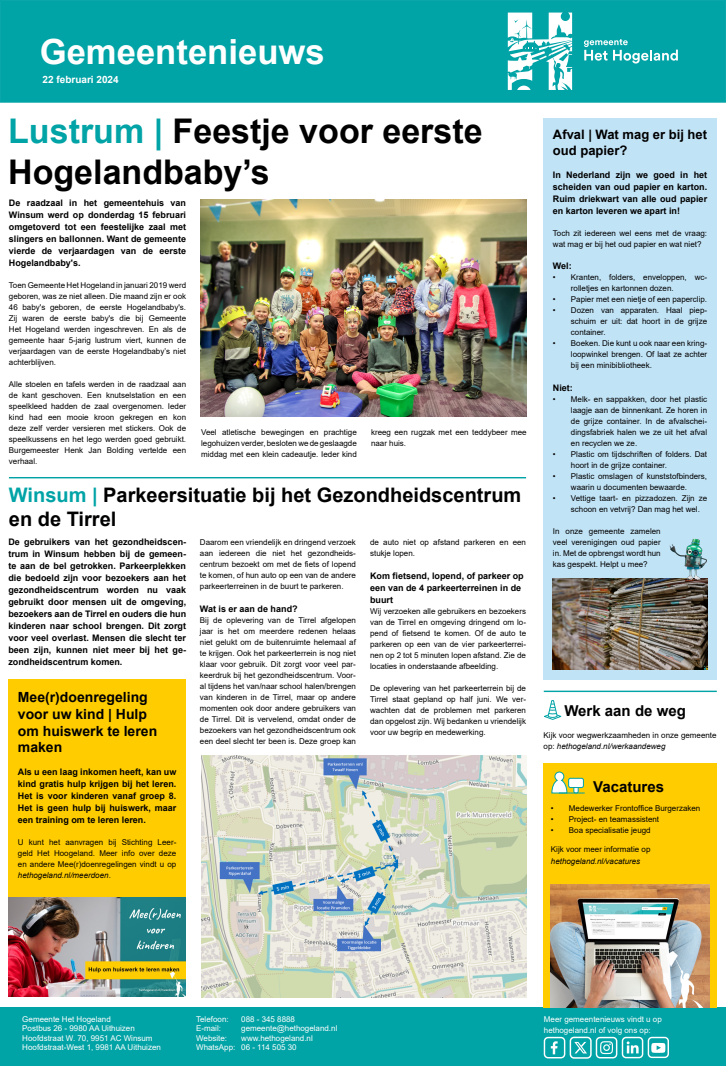
<style>
.page{position:relative;width:726px;height:1066px;background:#fff}
.page>*{position:absolute;margin:0;border:0;box-sizing:border-box;transform-origin:0 0}
.t1{font:700 34.7px "Arial";color:#fff}
.t2{font:700 34px/40.8px "Arial";color:#000}
.t3{font:700 20px/24px "Arial";color:#000}
.t4{font:700 15px "Arial";color:#000}
.t5{font:700 14px/16.8px "Arial";color:#000}
.t6{font:700 13px/15.6px "Arial";color:#000}
.t7{font:700 10px "Arial";color:#fff}
.t8{font:700 9px/12px "Arial";color:#000;text-align:justify}
.t9{font:8px/11px "Arial";color:#000;text-align:justify}
.t10{font:8px/9.6px "Arial";color:#fff}
.t11{font:italic 8px "Arial";color:#000}
.s1{color:#00a3a6}
.s2{font-style:italic}
</style>
<div class="page">
<div style="left:0;top:1007px;width:726px;height:59px;background:#00a3a6"></div>
<div style="left:569px;top:1037px;width:22px;height:22px;border:1px solid #fff;border-radius:4px"></div>
<svg style="left:574px;top:1042px;width:13px;height:11px"></svg>
<div style="left:0;top:0;width:726px;height:103px;background:#00a3a6;border:1px solid #00a3a6"></div>
<svg style="left:584px;top:39px;width:94px;height:25px"></svg>
<svg style="left:508px;top:13px;width:64px;height:77px"></svg>
<svg style="left:551px;top:1041px;width:6px;height:13px"></svg>
<div style="left:543px;top:1037px;width:22px;height:21px;border:1px solid #fff;border-radius:4px"></div>
<div style="left:595px;top:1037px;width:22px;height:21px;border:1px solid #fff;border-radius:4px"></div>
<svg style="left:600px;top:1041px;width:13px;height:13px"></svg>
<div style="left:621px;top:1037px;width:22px;height:21px;border:1px solid #fff;border-radius:4px"></div>
<svg style="left:626px;top:1041px;width:12px;height:12px"></svg>
<div style="left:647px;top:1037px;width:22px;height:21px;border:1px solid #fff;border-radius:4px"></div>
<svg style="left:651px;top:1043px;width:14px;height:10px"></svg>
<div style="left:543px;top:118px;width:174px;height:561px;background:#c1e3f6"></div>
<hr style="left:9px;top:477px;width:517px;height:1px;background:#00a3a6">
<div style="left:543px;top:763px;width:174px;height:244px;background:#fc0"></div>
<svg style="left:551px;top:771px;width:33px;height:23px"></svg>
<svg style="left:544px;top:700px;width:17px;height:20px"></svg>
<hr style="left:544px;top:691px;width:172px;height:1px;background:#00a3a6">
<div style="left:8px;top:679px;width:178px;height:318px;background:#fc0"></div>
<img style="left:551px;top:884px;width:158px;height:123px">
<img style="left:200px;top:199px;width:327px;height:218px">
<img style="left:201px;top:755px;width:325px;height:242px">
<img style="left:8px;top:897px;width:178px;height:100px">
<img style="left:553px;top:578px;width:154px;height:92px">
<img style="left:669px;top:538px;width:38px;height:44px">
<h1 class="t1" style="left:40px;top:27px;width:286px">Gemeentenieuws</h1>
<p class="t7" style="left:43px;top:73px;width:78px">22 februari 2024</p>
<h2 class="t2" style="left:8px;top:111px;width:476px"><span class="s1">Lustrum |</span> Feestje voor eerste<br>Hogelandbaby’s</h2>
<p class="t8" style="left:9px;top:197px;width:179px">De raadzaal in het gemeentehuis van Winsum werd op donderdag 15 februari omgetoverd tot een feestelijke zaal met slingers en ballonnen. Want de gemeente vierde de verjaardagen van de eerste Hogelandbaby's.</p>
<p class="t9" style="left:9px;top:279px;width:179px">Toen Gemeente Het Hogeland in januari 2019 werd geboren, was ze niet alleen. Die maand zijn er ook 46 baby's geboren, de eerste Hogelandbaby's.<br>Zij waren de eerste baby's die bij Gemeente Het Hogeland werden ingeschreven. En als de gemeente haar 5-jarig lustrum viert, kunnen de verjaardagen van de eerste Hogelandbaby’s niet achterblijven.</p>
<p class="t9" style="left:9px;top:378px;width:179px">Alle stoelen en tafels werden in de raadzaal aan de kant geschoven. Een knutselstation en een speelkleed hadden de zaal overgenomen. Ieder kind had een mooie kroon gekregen en kon deze zelf verder versieren met stickers. Ook de speelkussens en het lego werden goed gebruikt.<br>Burgemeester Henk Jan Bolding vertelde een verhaal.</p>
<p class="t9" style="left:201px;top:427px;width:157px">Veel atletische bewegingen en prachtige legohuizen verder, besloten we de geslaagde middag met een klein cadeautje. Ieder kind</p>
<p class="t9" style="left:371px;top:427px;width:157px">kreeg een rugzak met een teddybeer mee naar huis.</p>
<h3 class="t3" style="left:9px;top:483px;width:514px"><span class="s1">Winsum |</span> Parkeersituatie bij het Gezondheidscentrum en de Tirrel</h3>
<p class="t8" style="left:8px;top:536px;width:179px">De gebruikers van het gezondheidscen&shy;trum in Winsum hebben bij de gemeen&shy;te aan de bel getrokken. Parkeerplekken die bedoeld zijn voor bezoekers aan het gezondheidscentrum worden nu vaak gebruikt door mensen uit de omgeving, bezoekers aan de Tirrel en ouders die hun kinderen naar school brengen. Dit zorgt voor veel overlast. Mensen die slecht ter been zijn, kunnen niet meer bij het ge&shy;zondheidscentrum komen.</p>
<p class="t9" style="left:200px;top:536px;width:157px">Daarom een vriendelijk en dringend verzoek aan iedereen die niet het gezondheids&shy;centrum bezoekt om met de fiets of lopend te komen, of hun auto op een van de andere parkeerterreinen in de buurt te parkeren.</p>
<p class="t9" style="left:370px;top:536px;width:157px">de auto niet op afstand parkeren en een stukje lopen.</p>
<p class="t8" style="left:370px;top:569px;width:155px;text-align:left">Kom fietsend, lopend, of parkeer op een van de 4 parkeerterreinen in de buurt</p>
<p class="t9" style="left:370px;top:605px;width:157px">Wij verzoeken alle gebruikers en bezoekers van de Tirrel en omgeving dringend om lo&shy;pend of fietsend te komen. Of de auto te parkeren op een van de vier parkeerterrei&shy;nen op 2 tot 5 minuten lopen afstand. Zie de locaties in onderstaande afbeelding.</p>
<p class="t9" style="left:370px;top:682px;width:157px">De oplevering van het parkeerterrein bij de Tirrel staat gepland op half juni. We ver&shy;wachten dat de problemen met parkeren dan opgelost zijn. Wij bedanken u vriendelijk voor uw begrip en medewerking.</p>
<p class="t8" style="left:200px;top:602px;width:99px">Wat is er aan de hand?</p>
<p class="t9" style="left:200px;top:614px;width:157px">Bij de oplevering van de Tirrel afgelopen jaar is het om meerdere redenen helaas niet gelukt om de buitenruimte helemaal af te krijgen. Ook het parkeerterrein is nog niet klaar voor gebruik. Dit zorgt voor veel par&shy;keerdruk bij het gezondheidscentrum. Voor&shy;al tijdens het van/naar school halen/brengen van kinderen in de Tirrel, maar op andere momenten ook door andere gebruikers van de Tirrel. Dit is vervelend, omdat onder de bezoekers van het gezondheidscentrum ook een deel slecht ter been is. Deze groep kan</p>
<h3 class="t5" style="left:18px;top:689px;width:141px">Mee(r)doenregeling voor uw kind | Hulp om huiswerk te leren maken</h3>
<p class="t8" style="left:18px;top:766px;width:160px">Als u een laag inkomen heeft, kan uw kind gratis hulp krijgen bij het leren.<br>Het is voor kinderen vanaf groep 8.<br>Het is geen hulp bij huiswerk, maar een training om te leren leren.</p>
<p class="t9" style="left:18px;top:837px;width:160px">U kunt het aanvragen bij Stichting Leer&shy;geld Het Hoogeland. Meer info over deze en andere Mee(r)doenregelingen vindt u op <span class="s2">hethogeland.nl/meerdoen</span>.</p>
<h3 class="t6" style="left:553px;top:127px;width:156px">Afval | Wat mag er bij het oud papier?</h3>
<p class="t8" style="left:553px;top:169px;width:156px">In Nederland zijn we goed in het scheiden van oud papier en karton.<br>Ruim driekwart van alle oud papier en karton leveren we apart in!</p>
<p class="t9" style="left:553px;top:227px;width:156px">Toch zit iedereen wel eens met de vraag: wat mag er bij het oud papier en wat niet?</p>
<p class="t8" style="left:553px;top:260px;width:20px">Wel:</p>
<p class="t9" style="left:571px;top:271px;width:138px;text-indent:-18px">• Kranten, folders, enveloppen, wc&shy;rolletjes en kartonnen dozen.</p>
<p class="t9" style="left:553px;top:293px;width:156px">• Papier met een nietje of een paperclip.</p>
<p class="t9" style="left:571px;top:304px;width:138px;text-indent:-18px">• Dozen van apparaten. Haal piep&shy;schuim er uit: dat hoort in de grijze container.</p>
<p class="t9" style="left:571px;top:337px;width:138px;text-indent:-18px">• Boeken. Die kunt u ook naar een kring&shy;loopwinkel brengen. Of laat ze achter bij een minibibliotheek.</p>
<p class="t8" style="left:553px;top:382px;width:21px">Niet:</p>
<p class="t9" style="left:571px;top:393px;width:138px;text-indent:-18px">• Melk- en sappakken, door het plastic laagje aan de binnenkant. Ze horen in de grijze container. In de afvalschei&shy;dingsfabriek halen we ze uit het afval en recyclen we ze.</p>
<p class="t9" style="left:571px;top:448px;width:138px;text-indent:-18px">• Plastic om tijdschriften of folders. Dat hoort in de grijze container.</p>
<p class="t9" style="left:553px;top:470px;width:156px;text-align:center">• Plastic omslagen of kunststofbinders, waarin u documenten bewaarde.</p>
<p class="t9" style="left:571px;top:492px;width:138px;text-indent:-18px">• Vettige taart- en pizzadozen. Zijn ze schoon en vetvrij? Dan mag het wel.</p>
<p class="t9" style="left:553px;top:525px;width:109px">In onze gemeente zamelen veel verenigingen oud papier in. Met de opbrengst wordt hun kas gespekt. Helpt u mee?</p>
<h3 class="t4" style="left:564px;top:700px;width:123px">Werk aan de weg</h3>
<p class="t9" style="left:543px;top:730px;width:174px">Kijk voor wegwerkzaamheden in onze gemeente op: <span class="s2">hethogeland.nl/werkaandeweg</span></p>
<h3 class="t4" style="left:593px;top:776px;width:72px">Vacatures</h3>
<p class="t9" style="left:551px;top:803px;width:151px">• Medewerker Frontoffice Burgerzaken</p>
<p class="t9" style="left:551px;top:814px;width:110px">• Project- en teamassistent</p>
<p class="t9" style="left:551px;top:825px;width:101px">• Boa specialisatie jeugd</p>
<p class="t9" style="left:551px;top:844px;width:101px">Kijk voor meer informatie op</p>
<p class="t11" style="left:551px;top:856px;width:91px">hethogeland.nl/vacatures</p>
<p class="t10" style="left:22px;top:1014px;width:140px">Gemeente Het Hogeland<br>Postbus 26 - 9980 AA Uithuizen<br>Hoofdstraat W. 70, 9951 AC Winsum<br>Hoofdstraat-West 1, 9981 AA Uithuizen</p>
<p class="t10" style="left:196px;top:1014px;width:34px">Telefoon:</p>
<p class="t10" style="left:241px;top:1014px;width:55px">088 - 345 8888</p>
<p class="t10" style="left:196px;top:1023px;width:26px">E-mail:</p>
<p class="t10" style="left:241px;top:1023px;width:98px">gemeente@hethogeland.nl</p>
<p class="t10" style="left:196px;top:1033px;width:32px">Website:</p>
<p class="t10" style="left:196px;top:1033px;width:118px;text-indent:45px">www.hethogeland.nl<br>WhatsApp: 06 - 114 505 30</p>
<p class="t10" style="left:544px;top:1013px;width:119px;line-height:11px">Meer gemeentenieuws vindt u op hethogeland.nl of volg ons op:</p>
</div>
